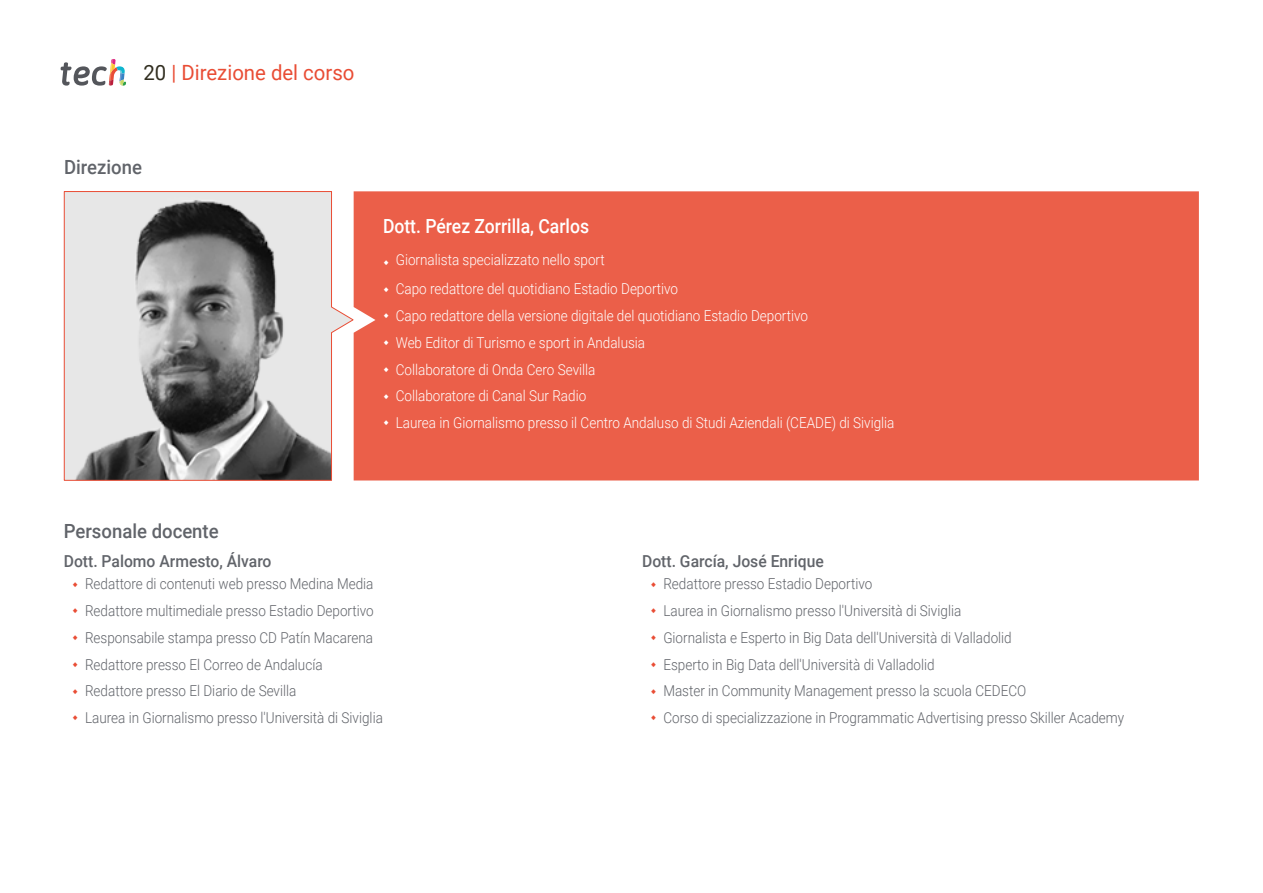
<style>
.page{position:relative;width:1263px;height:893px;background:#fff}
.page>*{position:absolute;margin:0;border:0;box-sizing:border-box;transform-origin:0 0}
.t1{font:21px "Roboto";color:#e94d35}
.t2{font:500 19.5px "Roboto";color:#61646a;scale:.95 1}
.t3{font:500 19.5px "Roboto";color:#fff;scale:.9 1}
.t4{font:500 16.5px "Roboto";color:#61646a;scale:.95 1}
.t5{font:300 15px/26.7px "Roboto";color:#61646a;scale:.9 1}
.t6{font:300 15px/26.7px "Roboto";color:#fff;scale:.9 1}
.s1{color:#312e20}
</style>
<div class="page">
<div style="left:354px;top:191px;width:845px;height:289px;background:#eb5f49"></div>
<svg style="left:64px;top:191px;width:290px;height:290px;background:#afadad"></svg>
<svg style="left:61px;top:59px;width:65px;height:27px"></svg>
<svg style="left:384px;top:260px;width:4px;height:5px"></svg>
<svg style="left:384px;top:287px;width:4px;height:5px"></svg>
<svg style="left:384px;top:313px;width:4px;height:5px"></svg>
<svg style="left:384px;top:340px;width:4px;height:5px"></svg>
<svg style="left:384px;top:367px;width:4px;height:5px"></svg>
<svg style="left:384px;top:394px;width:4px;height:5px"></svg>
<svg style="left:384px;top:420px;width:4px;height:5px"></svg>
<h1 class="t1" style="left:144px;top:57px;width:213px"><span class="s1">20</span> | Direzione del corso</h1>
<h2 class="t2" style="left:64px;top:153px;width:84px">Direzione</h2>
<h2 class="t3" style="left:383px;top:212px;width:230px">Dott. Pérez Zorrilla, Carlos</h2>
<p class="t6" style="left:396px;top:245px;width:315px;line-height:29px">Giornalista specializzato nello sport<br>Capo redattore del quotidiano Estadio Deportivo</p>
<p class="t6" style="left:396px;top:302px;width:556px">Capo redattore della versione digitale del quotidiano Estadio Deportivo<br>Web Editor di Turismo e sport in Andalusia<br>Collaboratore di Onda Cero Sevilla<br>Collaboratore di Canal Sur Radio<br>Laurea in Giornalismo presso il Centro Andaluso di Studi Aziendali (CEADE) di Siviglia</p>
<h2 class="t2" style="left:64px;top:517px;width:165px">Personale docente</h2>
<p class="t4" style="left:64px;top:549px;width:220px">Dott. Palomo Armesto, Álvaro</p>
<p class="t5" style="left:85px;top:570px;width:332px">Redattore di contenuti web presso Medina Media Redattore multimediale presso Estadio Deportivo Responsabile stampa presso CD Patín Macarena Redattore presso El Correo de Andalucía Redattore presso El Diario de Sevilla<br>Laurea in Giornalismo presso l'Università di Siviglia</p>
<p class="t4" style="left:642px;top:549px;width:193px">Dott. García, José Enrique</p>
<p class="t5" style="left:663px;top:570px;width:513px">Redattore presso Estadio Deportivo<br>Laurea in Giornalismo presso l'Università di Siviglia<br>Giornalista e Esperto in Big Data dell'Università di Valladolid<br>Esperto in Big Data dell'Università di Valladolid<br>Master in Community Management presso la scuola CEDECO<br>Corso di specializzazione in Programmatic Advertising presso Skiller Academy</p>
</div>
